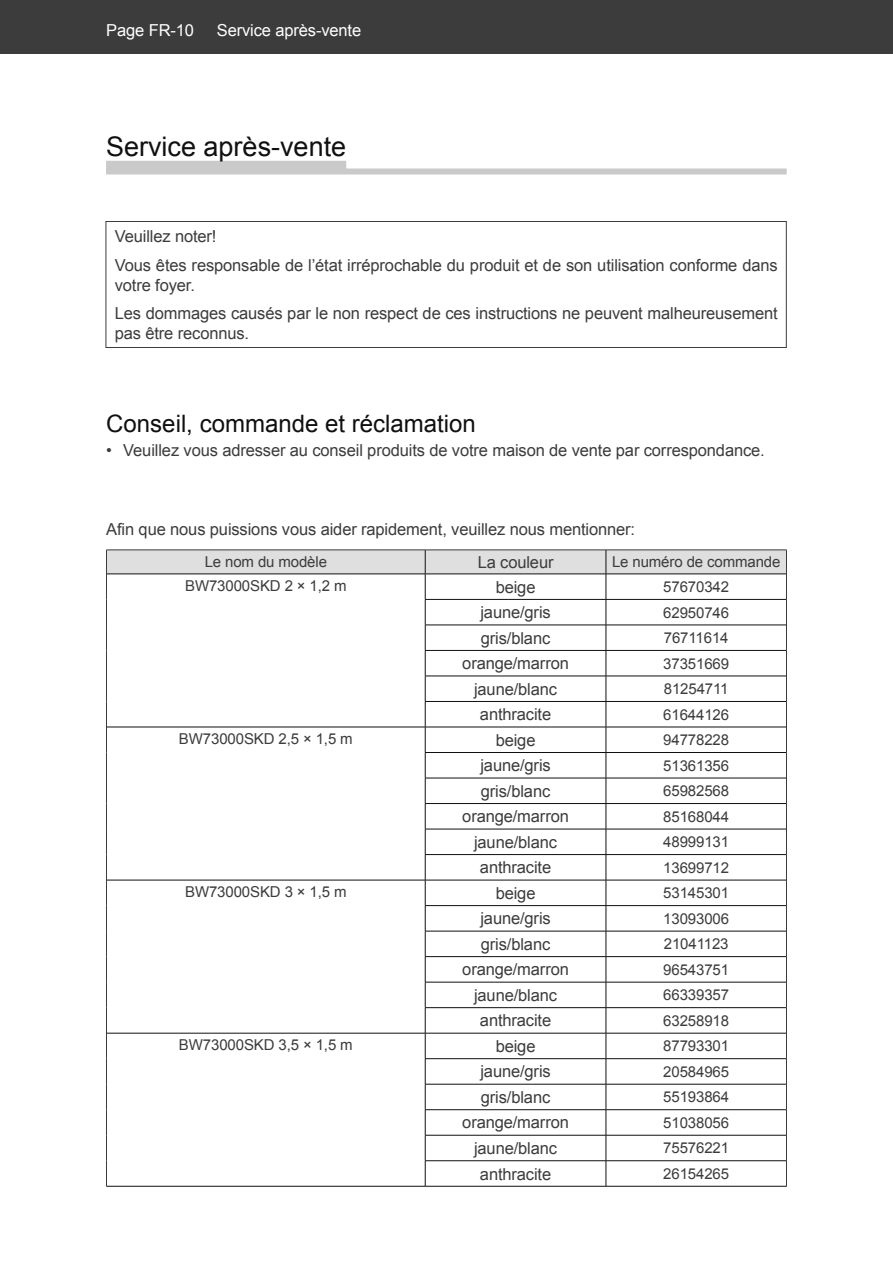
<style>
.page{position:relative;width:893px;height:1263px;background:#fff}
.page>*{position:absolute;margin:0;border:0;box-sizing:border-box;transform-origin:0 0}
.t1{font:27px "Arial";color:#101010}
.t2{font:24px "Arial";color:#101010}
.t3{font:16.5px/28.3px "Arial";letter-spacing:-.01em;color:#3c3c3c}
.t4{font:16.5px "Arial";letter-spacing:-.01em;color:#fff}
.t5{font:15px "Arial";letter-spacing:-.01em;color:#3c3c3c}
</style>
<div class="page">
<div style="left:0;top:0;width:893px;height:54px;background:#3c3c3c"></div>
<hr style="left:106px;top:1186px;width:319px;height:1px;background:#101010">
<svg style="left:106px;top:550px;width:681px;height:636px"></svg>
<hr style="left:425px;top:1186px;width:181px;height:1px;background:#101010">
<hr style="left:606px;top:1186px;width:181px;height:1px;background:#101010">
<div style="left:106px;top:161px;width:240px;height:12px;background:#cacaca"></div>
<div style="left:106px;top:168px;width:681px;height:6px;background:#cacaca"></div>
<div style="left:106px;top:221px;width:681px;height:127px;border:1px solid #3c3c3c"></div>
<p class="t4" style="left:106px;top:20px;width:89px">Page FR-10</p>
<p class="t4" style="left:217px;top:20px;width:146px">Service après-vente</p>
<h1 class="t1" style="left:106px;top:129px;width:242px">Service après-vente</h1>
<p class="t3" style="left:115px;top:223px;width:664px">Veuillez noter!<br>Vous êtes responsable de l’état irréprochable du produit et de son utilisation conforme dans</p>
<p class="t3" style="left:115px;top:271px;width:664px">votre foyer.<br>Les dommages causés par le non respect de ces instructions ne peuvent malheureusement</p>
<p class="t3" style="left:115px;top:319px;width:136px">pas être reconnus.</p>
<h2 class="t2" style="left:106px;top:408px;width:371px">Conseil, commande et réclamation</h2>
<p class="t3" style="left:106px;top:436px;width:660px">• Veuillez vous adresser au conseil produits de votre maison de vente par correspondance.</p>
<p class="t3" style="left:106px;top:515px;width:530px">Afin que nous puissions vous aider rapidement, veuillez nous mentionner:</p>
<p class="t5" style="left:205px;top:552px;width:124px">Le nom du modèle</p>
<p class="t3" style="left:478px;top:548px;width:77px">La couleur</p>
<p class="t5" style="left:612px;top:552px;width:170px">Le numéro de commande</p>
<p class="t5" style="left:185px;top:576px;width:163px">BW73000SKD 2 × 1,2 m</p>
<p class="t3" style="left:496px;top:573px;width:41px">beige</p>
<p class="t5" style="left:663px;top:577px;width:67px">57670342</p>
<p class="t3" style="left:480px;top:598px;width:72px">jaune/gris</p>
<p class="t5" style="left:663px;top:602px;width:67px">62950746</p>
<p class="t3" style="left:481px;top:624px;width:71px">gris/blanc</p>
<p class="t5" style="left:664px;top:628px;width:66px">76711614</p>
<p class="t3" style="left:462px;top:649px;width:108px">orange/marron</p>
<p class="t5" style="left:663px;top:653px;width:67px">37351669</p>
<p class="t3" style="left:474px;top:675px;width:85px">jaune/blanc</p>
<p class="t5" style="left:664px;top:679px;width:66px">81254711</p>
<p class="t3" style="left:480px;top:700px;width:73px">anthracite</p>
<p class="t5" style="left:663px;top:705px;width:67px">61644126</p>
<p class="t5" style="left:179px;top:729px;width:175px">BW73000SKD 2,5 × 1,5 m</p>
<p class="t3" style="left:496px;top:726px;width:41px">beige</p>
<p class="t5" style="left:663px;top:730px;width:67px">94778228</p>
<p class="t3" style="left:480px;top:751px;width:72px">jaune/gris</p>
<p class="t5" style="left:663px;top:756px;width:67px">51361356</p>
<p class="t3" style="left:481px;top:777px;width:71px">gris/blanc</p>
<p class="t5" style="left:663px;top:781px;width:67px">65982568</p>
<p class="t3" style="left:462px;top:802px;width:108px">orange/marron</p>
<p class="t5" style="left:663px;top:807px;width:67px">85168044</p>
<p class="t3" style="left:474px;top:828px;width:85px">jaune/blanc</p>
<p class="t5" style="left:663px;top:832px;width:67px">48999131</p>
<p class="t3" style="left:480px;top:853px;width:73px">anthracite</p>
<p class="t5" style="left:663px;top:858px;width:67px">13699712</p>
<p class="t5" style="left:185px;top:882px;width:163px">BW73000SKD 3 × 1,5 m</p>
<p class="t3" style="left:496px;top:879px;width:41px">beige</p>
<p class="t5" style="left:663px;top:883px;width:67px">53145301</p>
<p class="t3" style="left:480px;top:904px;width:72px">jaune/gris</p>
<p class="t5" style="left:663px;top:909px;width:67px">13093006</p>
<p class="t3" style="left:481px;top:930px;width:71px">gris/blanc</p>
<p class="t5" style="left:664px;top:934px;width:66px">21041123</p>
<p class="t3" style="left:462px;top:955px;width:108px">orange/marron</p>
<p class="t5" style="left:663px;top:960px;width:67px">96543751</p>
<p class="t3" style="left:474px;top:981px;width:85px">jaune/blanc</p>
<p class="t5" style="left:663px;top:985px;width:67px">66339357</p>
<p class="t3" style="left:480px;top:1006px;width:73px">anthracite</p>
<p class="t5" style="left:663px;top:1011px;width:67px">63258918</p>
<p class="t5" style="left:179px;top:1035px;width:175px">BW73000SKD 3,5 × 1,5 m</p>
<p class="t3" style="left:496px;top:1032px;width:41px">beige</p>
<p class="t5" style="left:663px;top:1036px;width:67px">87793301</p>
<p class="t3" style="left:480px;top:1058px;width:72px">jaune/gris</p>
<p class="t5" style="left:663px;top:1062px;width:67px">20584965</p>
<p class="t3" style="left:481px;top:1083px;width:71px">gris/blanc</p>
<p class="t5" style="left:663px;top:1087px;width:67px">55193864</p>
<p class="t3" style="left:462px;top:1109px;width:108px">orange/marron</p>
<p class="t5" style="left:663px;top:1113px;width:67px">51038056</p>
<p class="t3" style="left:474px;top:1134px;width:85px">jaune/blanc</p>
<p class="t5" style="left:663px;top:1138px;width:67px">75576221</p>
<p class="t3" style="left:480px;top:1160px;width:73px">anthracite</p>
<p class="t5" style="left:663px;top:1164px;width:67px">26154265</p>
</div>
